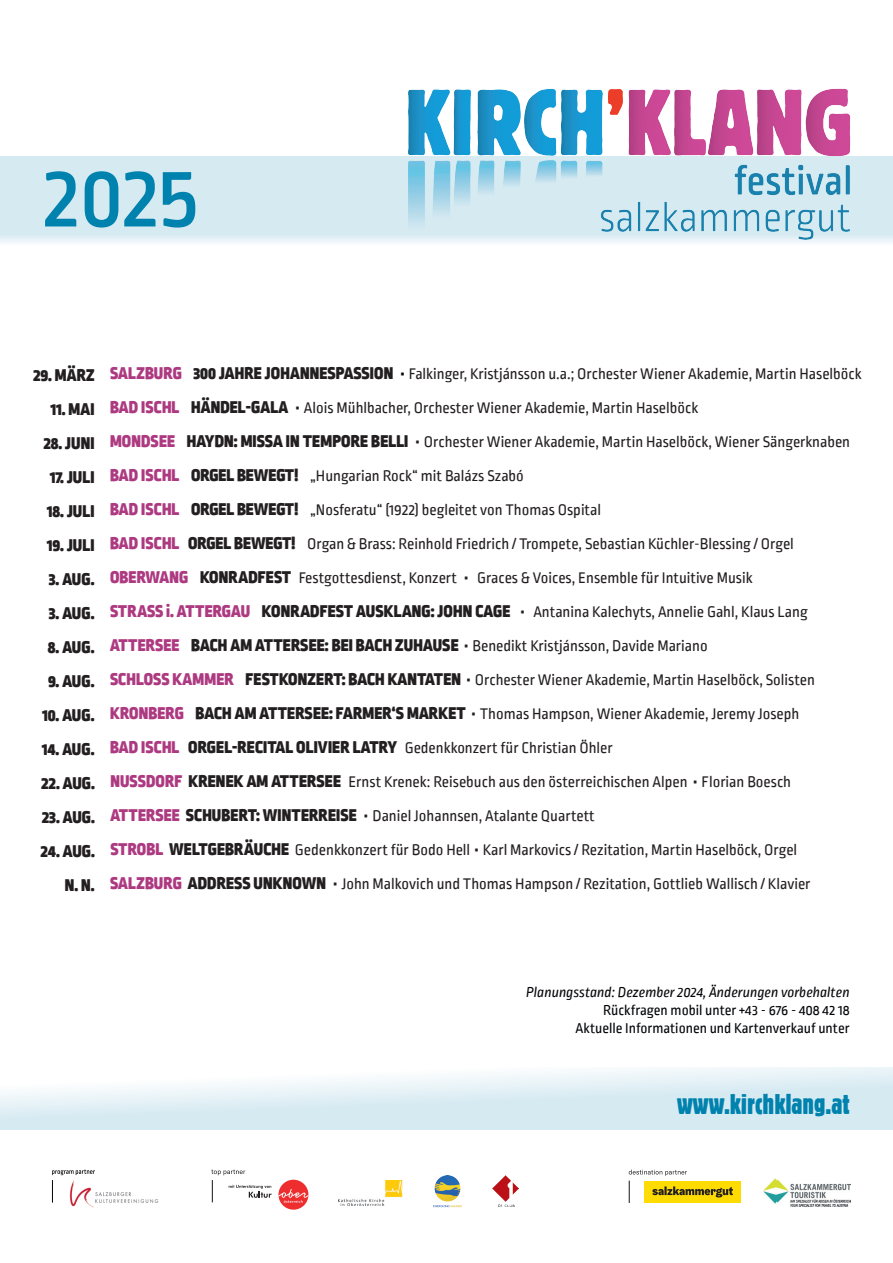
<style>
.page{position:relative;width:893px;height:1263px;background:#fff}
.page>*{position:absolute;margin:0;border:0;box-sizing:border-box;transform-origin:0 0}
.t1{font:500 90px "Ropa Mix PTT";color:#0082ae}
.t2{font:29.55px "Block D Regu Extr Cond";color:#0082ae}
.t3{font:900 18px "Ropa Mix PTT";letter-spacing:.01em;color:#231f20}
.t4{font:900 18px "Ropa Mix PTT";letter-spacing:.01em;color:#ad3a81}
.t5{font:16.2px/34px "Ropa Mix PTT";color:#231f20}
.t6{font:15px/18px "Ropa Mix PTT";color:#040508;text-align:right}
.t7{font:italic 15px "Ropa Mix PTT";color:#040508}
.s1{font-weight:900;font-size:18px}
.s2{font-weight:900;font-size:18px;color:#ad3a81}
.s3{font-family:"Block D Regu Extr Cond";font-size:18px;color:#040508}
.s4{font-family:"Block D Regu Extr Cond";font-size:18px}
.s5{color:#231f20}
.s6{color:#ad3a81}
</style>
<div class="page">
<img style="left:408px;top:88px;width:443px;height:68px">
<svg style="left:0;top:156px;width:893px;height:87px;background:#cbe4ee"></svg>
<svg style="left:0;top:1067px;width:893px;height:63px;fill:#dcedf3"></svg>
<svg style="left:52px;top:1169px;width:43px;height:33px"></svg>
<img style="left:339px;top:1180px;width:64px;height:26px">
<div style="left:644px;top:1181px;width:97px;height:22px;background:#ffdc01"></div>
<svg style="left:629px;top:1169px;width:104px;height:34px"></svg>
<img style="left:492px;top:1175px;width:26px;height:31px">
<div style="left:278px;top:1180px;width:30px;height:30px;background:#ee2d2f;border-radius:50%"></div>
<svg style="left:278px;top:1189px;width:30px;height:14px"></svg>
<svg style="left:211px;top:1169px;width:61px;height:33px"></svg>
<img style="left:433px;top:1175px;width:28px;height:32px">
<img style="left:68px;top:1179px;width:91px;height:29px">
<img style="left:764px;top:1179px;width:86px;height:27px">
<h1 class="t1" style="left:44px;top:148px;width:155px">2025</h1>
<p class="t5" style="left:33px;top:357px;width:830px"><span class="s1">29. MÄRZ</span> <span class="s2">SALZBURG</span> <span class="s1">300 JAHRE JOHANNESPASSION</span> <span class="s3">·</span> Falkinger, Kristjánsson u.a.; Orchester Wiener Akademie, Martin Haselböck</p>
<p class="t5" style="left:50px;top:391px;width:649px"><span class="s1">11. MAI</span> <span class="s2">BAD ISCHL</span> <span class="s1">HÄNDEL-GALA</span> <span class="s4">·</span> Alois Mühlbacher, Orchester Wiener Akademie, Martin Haselböck</p>
<p class="t3" style="left:44px;top:432px;width:52px">28. JUNI</p>
<p class="t5" style="left:110px;top:425px;width:742px"><span class="s2">MONDSEE</span> <span class="s1">HAYDN: MISSA IN TEMPORE BELLI</span> <span class="s4">·</span> Orchester Wiener Akademie, Martin Haselböck, Wiener Sängerknaben</p>
<p class="t4" style="left:110px;top:464px;width:91px">BAD ISCHL <span class="s5">ORGEL</span></p>
<p class="t5" style="left:237px;top:459px;width:288px"><span class="s1">BEWEGT!</span> „Hungarian Rock“ mit Balázs Szabó</p>
<p class="t4" style="left:110px;top:498px;width:91px">BAD ISCHL <span class="s5">ORGEL</span></p>
<p class="t5" style="left:237px;top:493px;width:365px"><span class="s1">BEWEGT!</span> „Nosferatu“ (1922) begleitet von Thomas Ospital</p>
<p class="t3" style="left:47px;top:534px;width:151px">19. JULI <span class="s6">BAD ISCHL</span> ORGEL</p>
<p class="t5" style="left:234px;top:527px;width:561px"><span class="s1">BEWEGT!</span> Organ &amp; Brass: Reinhold Friedrich / Trompete, Sebastian Küchler-Blessing / Orgel</p>
<p class="t3" style="left:50px;top:466px;width:46px">17. JULI</p>
<p class="t3" style="left:47px;top:500px;width:49px">18. JULI</p>
<p class="t3" style="left:49px;top:568px;width:172px">3. AUG. <span class="s6">OBERWANG</span> KONRA</p>
<p class="t5" style="left:248px;top:561px;width:506px"><span class="s1">DFEST</span> Festgottesdienst, Konzert <span class="s4">·</span> Graces &amp; Voices, Ensemble für Intuitive Musik</p>
<p class="t4" style="left:49px;top:600px;width:166px"><span class="s5">3. AUG.</span> STRASS I. ATTERGAU</p>
<p class="t3" style="left:262px;top:600px;width:20px">KONRA</p>
<p class="t3" style="left:310px;top:600px;width:94px">DFEST AUSKLANG</p>
<p class="t5" style="left:431px;top:595px;width:378px"><span class="s1">: JOHN CAGE</span> <span class="s4">·</span> Antanina Kalechyts, Annelie Gahl, Klaus Lang</p>
<p class="t3" style="left:48px;top:636px;width:154px">8. AUG. <span class="s6">ATTERSEE</span> BACH</p>
<p class="t5" style="left:230px;top:629px;width:479px"><span class="s1">AM ATTERSEE: BEI BACH ZUHAUSE</span> <span class="s4">·</span> Benedikt Kristjánsson, Davide Mariano</p>
<p class="t5" style="left:48px;top:663px;width:768px"><span class="s1">9. AUG.</span> <span class="s2">SCHLOSS KAMMER</span> <span class="s1">FESTKONZERT: BACH KANTATEN</span> <span class="s4">·</span> Orchester Wiener Akademie, Martin Haselböck, Solisten</p>
<p class="t3" style="left:42px;top:704px;width:164px">10. AUG. <span class="s6">KRONBERG</span> BACH</p>
<p class="t5" style="left:235px;top:697px;width:566px"><span class="s1">AM ATTERSEE: FARMER‘S MARKET</span> <span class="s4">·</span> Thomas Hampson, Wiener Akademie, Jeremy Joseph</p>
<p class="t3" style="left:42px;top:738px;width:54px">14. AUG.</p>
<p class="t3" style="left:42px;top:772px;width:55px">22. AUG.</p>
<p class="t5" style="left:110px;top:731px;width:683px"><span class="s2">BAD ISCHL</span> <span class="s1">ORGEL-RECITAL OLIVIER LATRY</span> Gedenkkonzert für Christian Öhler<br><span class="s2">NUSSDORF</span> <span class="s1">KRENEK AM ATTERSEE</span> Ernst Krenek: Reisebuch aus den österreichischen Alpen <span class="s4">·</span> Florian Boesch</p>
<p class="t5" style="left:42px;top:799px;width:554px"><span class="s1">23. AUG.</span> <span class="s2">ATTERSEE</span> <span class="s1">SCHUBERT: WINTERREISE</span> <span class="s4">·</span> Daniel Johannsen, Atalante Quartett</p>
<p class="t3" style="left:41px;top:840px;width:97px">24. AUG. <span class="s6">STROBL</span></p>
<p class="t5" style="left:169px;top:833px;width:630px"><span class="s1">WELTGEBRÄUCHE</span> Gedenkkonzert für Bodo Hell <span class="s4">·</span> Karl Markovics / Rezitation, Martin Haselböck, Orgel</p>
<p class="t5" style="left:65px;top:868px;width:747px"><span class="s1">N. N.</span> <span class="s2">SALZBURG</span> <span class="s1">ADDRESS UNKNOWN</span> <span class="s4">·</span> John Malkovich und Thomas Hampson / Rezitation, Gottlieb Wallisch / Klavier</p>
<p class="t7" style="left:526px;top:983px;width:325px">Planungsstand: Dezember 2024, Änderungen vorbehalten</p>
<p class="t6" style="left:575px;top:1002px;width:276px">Rückfragen mobil unter +43 - 676 - 408 42 18<br>Aktuelle Informationen und Kartenverkauf unter</p>
<h2 class="t2" style="left:677px;top:1089px;width:174px">www.kirchklang.at</h2>
</div>
